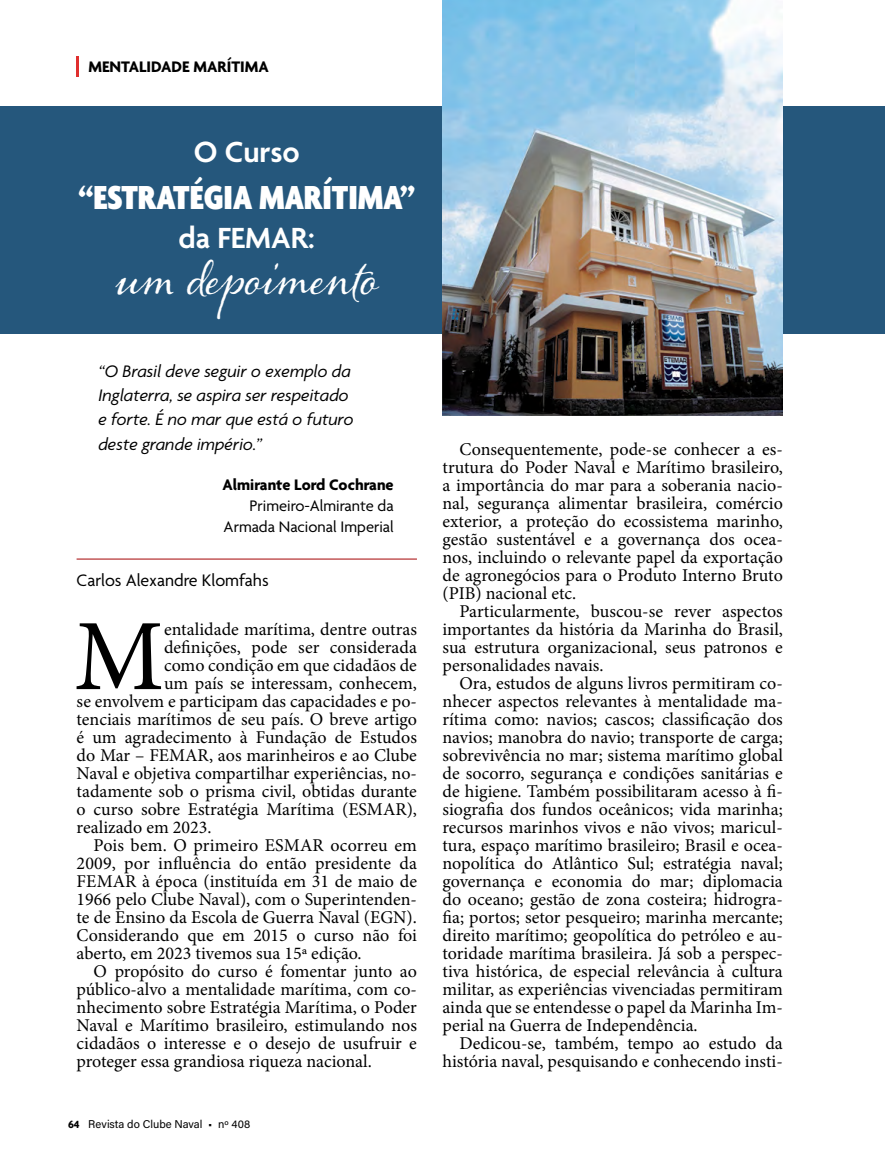
<style>
.page{position:relative;width:885px;height:1166px;background:#fff}
.page>*{position:absolute;margin:0;border:0;box-sizing:border-box;transform-origin:0 0}
.t1{font:101.1px "Minion Pro";color:#000}
.t2{font:49.5px "Alana";letter-spacing:.01em;color:#fff}
.t3{font:900 condensed 36px "Agenda";color:#fff}
.t4{font:600 31.5px "Agenda";color:#fff}
.t5{font:18px/18px "Minion Pro";color:#000;text-align:justify}
.t6{font:italic 18px/24.5px "Agenda";color:#000}
.t7{font:18px "Agenda";color:#000}
.t8{font:16.5px/21px "Agenda";color:#000;text-align:right}
.t9{font:700 16.5px "Agenda";color:#000}
.t10{font:11.25px "Acumin Pro";color:#000}
.s1{font-family:"Agenda";font-weight:700}
</style>
<div class="page">
<hr style="left:77px;top:56px;width:2px;height:21px;background:#e02f2e">
<div style="left:0;top:106px;width:884px;height:228px;background:#25577c"></div>
<hr style="left:77px;top:558px;width:340px;height:1px;background:#b42e2f">
<img style="left:442px;top:0;width:340px;height:415px">
<p class="t9" style="left:88px;top:58px;width:182px">MENTALIDADE MARÍTIMA</p>
<h3 class="t4" style="left:194px;top:135px;width:108px">O Curso</h3>
<h3 class="t3" style="left:78px;top:178px;width:338px">“ESTRATÉGIA MARÍTIMA”</h3>
<h3 class="t4" style="left:179px;top:221px;width:138px">da FEMAR:</h3>
<h2 class="t2" style="left:115px;top:248px;width:265px">um depoimento</h2>
<p class="t6" style="left:98px;top:359px;width:257px">“O Brasil deve seguir o exemplo da<br>Inglaterra, se aspira ser respeitado e forte. É no mar que está o futuro deste grande império.”</p>
<p class="t9" style="left:222px;top:475px;width:173px">Almirante Lord Cochrane</p>
<p class="t8" style="left:223px;top:496px;width:171px">Primeiro-Almirante da<br>Armada Nacional Imperial</p>
<p class="t7" style="left:77px;top:570px;width:193px">Carlos Alexandre Klomfahs</p>
<h1 class="t1" style="left:74px;top:589px;width:92px">M</h1>
<p class="t5" style="left:164px;top:620px;width:254px">entalidade marítima, dentre outras</p>
<p class="t5" style="left:164px;top:638px;width:254px">definições, pode ser considerada</p>
<p class="t5" style="left:164px;top:656px;width:254px">como condição em que cidadãos de</p>
<p class="t5" style="left:164px;top:674px;width:254px">um país se interessam, conhecem,</p>
<p class="t5" style="left:77px;top:692px;width:342px">se envolvem e participam das capacidades e po-</p>
<p class="t5" style="left:77px;top:710px;width:342px">tenciais marítimos de seu país. O breve artigo</p>
<p class="t5" style="left:77px;top:728px;width:342px">é um agradecimento à Fundação de Estudos</p>
<p class="t5" style="left:77px;top:746px;width:342px">do Mar – FEMAR, aos marinheiros e ao Clube</p>
<p class="t5" style="left:77px;top:764px;width:342px">Naval e objetiva compartilhar experiências, no-</p>
<p class="t5" style="left:77px;top:782px;width:342px">tadamente sob o prisma civil, obtidas durante</p>
<p class="t5" style="left:77px;top:800px;width:342px">o curso sobre Estratégia Marítima (ESMAR),</p>
<p class="t5" style="left:77px;top:818px;width:136px">realizado em 2023.</p>
<p class="t5" style="left:94px;top:836px;width:325px">Pois bem. O primeiro ESMAR ocorreu em</p>
<p class="t5" style="left:77px;top:854px;width:342px">2009, por influência do então presidente da</p>
<p class="t5" style="left:77px;top:872px;width:342px">FEMAR à época (instituída em 31 de maio de</p>
<p class="t5" style="left:77px;top:890px;width:342px">1966 pelo Clube Naval), com o Superintenden-</p>
<p class="t5" style="left:77px;top:908px;width:342px">te de Ensino da Escola de Guerra Naval (EGN).</p>
<p class="t5" style="left:77px;top:926px;width:342px">Considerando que em 2015 o curso não foi</p>
<p class="t5" style="left:77px;top:944px;width:286px">aberto, em 2023 tivemos sua 15ª edição.</p>
<p class="t5" style="left:94px;top:962px;width:325px">O propósito do curso é fomentar junto ao</p>
<p class="t5" style="left:77px;top:980px;width:342px">público-alvo a mentalidade marítima, com co-</p>
<p class="t5" style="left:77px;top:998px;width:342px">nhecimento sobre Estratégia Marítima, o Poder</p>
<p class="t5" style="left:77px;top:1016px;width:342px">Naval e Marítimo brasileiro, estimulando nos</p>
<p class="t5" style="left:77px;top:1034px;width:342px">cidadãos o interesse e o desejo de usufruir e</p>
<p class="t5" style="left:77px;top:1052px;width:297px">proteger essa grandiosa riqueza nacional.</p>
<p class="t10" style="left:68px;top:1115px;width:184px"><span class="s1">64</span> Revista do Clube Naval • no 408</p>
<p class="t5" style="left:442px;top:440px;width:342px;text-indent:17px">Consequentemente, pode-se conhecer a es&shy;trutura do Poder Naval e Marítimo brasileiro, a importância do mar para a soberania nacio&shy;nal, segurança alimentar brasileira, comércio exterior, a proteção do ecossistema marinho, gestão sustentável e a governança dos ocea&shy;nos, incluindo o relevante papel da exportação de agronegócios para o Produto Interno Bruto (PIB) nacional etc.</p>
<p class="t5" style="left:442px;top:602px;width:342px;text-indent:17px">Particularmente, buscou-se rever aspectos importantes da história da Marinha do Brasil, sua estrutura organizacional, seus patronos e personalidades navais.</p>
<p class="t5" style="left:442px;top:674px;width:342px;text-indent:17px">Ora, estudos de alguns livros permitiram co&shy;nhecer aspectos relevantes à mentalidade ma&shy;rítima como: navios; cascos; classificação dos navios; manobra do navio; transporte de carga; sobrevivência no mar; sistema marítimo global de socorro, segurança e condições sanitárias e de higiene. Também possibilitaram acesso à fi&shy;siografia dos fundos oceânicos; vida marinha; recursos marinhos vivos e não vivos; maricul&shy;tura, espaço marítimo brasileiro; Brasil e ocea&shy;nopolítica do Atlântico Sul; estratégia naval; governança e economia do mar; diplomacia do oceano; gestão de zona costeira; hidrogra&shy;fia; portos; setor pesqueiro; marinha mercante; direito marítimo; geopolítica do petróleo e au&shy;toridade marítima brasileira. Já sob a perspec&shy;tiva histórica, de especial relevância à cultura militar, as experiências vivenciadas permitiram ainda que se entendesse o papel da Marinha Im&shy;perial na Guerra de Independência.</p>
<p class="t5" style="left:442px;top:1034px;width:342px;text-align:right">Dedicou-se, também, tempo ao estudo da história naval, pesquisando e conhecendo insti-</p>
</div>
